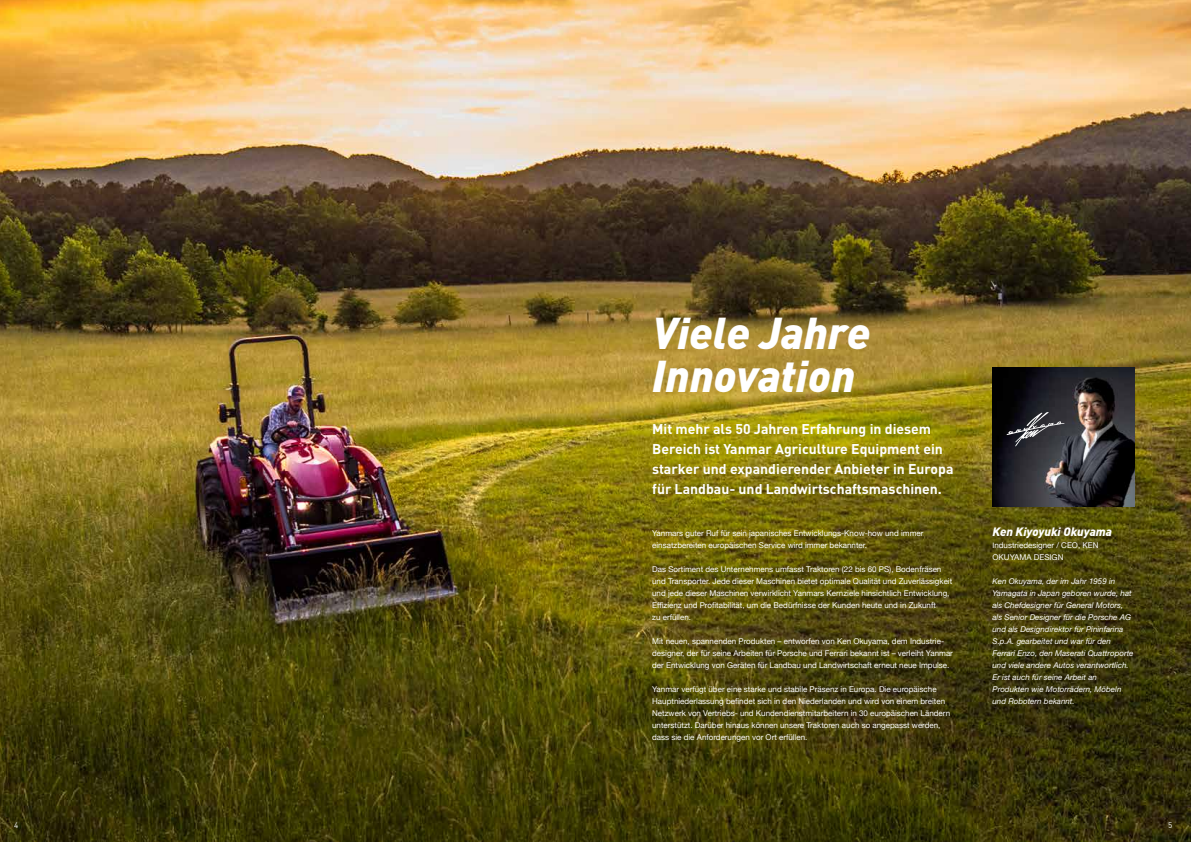
<style>
.page{position:relative;width:1191px;height:842px;background:#fff}
.page>*{position:absolute;margin:0;border:0;box-sizing:border-box;transform-origin:0 0}
.t1{font:italic 900 44px/43px "DIN";color:#fff}
.t2{font:700 14px/20px "DIN Pro";color:#fff}
.t3{font:italic 900 12px "DIN";color:#fff}
.t4{font:8px/12px "Helvetica Neue";color:#fff}
.t5{font:italic 8px/12px "Helvetica Neue LT Std";color:#fff}
.t6{font:8px "DIN Pro";color:#fff}
.s1{font-size:7.5px}
</style>
<div class="page">
<img style="left:0;top:0;width:1191px;height:842px">
<img style="left:992px;top:368px;width:142px;height:139px">
<svg style="left:1006px;top:412px;width:58px;height:34px;background:#404046"></svg>
<h1 class="t1" style="left:652px;top:309px;width:220px">Viele Jahre<br>Innovation</h1>
<h2 class="t2" style="left:652px;top:418px;width:303px">Mit mehr als 50 Jahren Erfahrung in diesem Bereich ist Yanmar Agriculture Equipment ein starker und expandierender Anbieter in Europa für Landbau- und Landwirtschaftsmaschinen.</h2>
<p class="t4" style="left:652px;top:527px;width:273px">Yanmars guter Ruf für sein japanisches Entwicklungs-Know-how und immer einsatzbereiten europäischen Service wird immer bekannter.</p>
<p class="t4" style="left:652px;top:563px;width:301px">Das Sortiment des Unternehmens umfasst Traktoren (22 bis 60 PS), Bodenfräsen und Transporter. Jede dieser Maschinen bietet optimale Qualität und Zuverlässigkeit und jede dieser Maschinen verwirklicht Yanmars Kernziele hinsichtlich Entwicklung, Effizienz und Profitabilität, um die Bedürfnisse der Kunden heute und in Zukunft<br>zu erfüllen.</p>
<p class="t4" style="left:652px;top:635px;width:302px">Mit neuen, spannenden Produkten – entworfen von Ken Okuyama, dem Industrie&shy;designer, der für seine Arbeiten für Porsche und Ferrari bekannt ist – verleiht Yanmar der Entwicklung von Geräten für Landbau und Landwirtschaft erneut neue Impulse.</p>
<p class="t4" style="left:652px;top:683px;width:299px">Yanmar verfügt über eine starke und stabile Präsenz in Europa. Die europäische Hauptniederlassung befindet sich in den Niederlanden und wird von einem breiten Netzwerk von Vertriebs- und Kundendienstmitarbeitern in 30 europäischen Ländern unterstützt. Darüber hinaus können unsere Traktoren auch so angepasst werden, dass sie die Anforderungen vor Ort erfüllen.</p>
<h3 class="t3" style="left:992px;top:524px;width:121px">Ken Kiyoyuki Okuyama</h3>
<p class="t4" style="left:992px;top:539px;width:107px"><span class="s1">I</span>ndustriedesigner / CEO, KEN<br>OKUYAMA DESIGN</p>
<p class="t5" style="left:992px;top:575px;width:143px">Ken Okuyama, der im Jahr 1959 in Yamagata in Japan geboren wurde, hat als Chefdesigner für General Motors, als Senior Designer für die Porsche AG und als Designdirektor für Pininfarina S.p.A. gearbeitet und war für den Ferrari Enzo, den Maserati Quattroporte und viele andere Autos verantwortlich.<br>Er ist auch für seine Arbeit an Produkten wie Motorrädern, Möbeln und Robotern bekannt.</p>
<p class="t6" style="left:14px;top:820px;width:6px">4</p>
<p class="t6" style="left:1168px;top:820px;width:6px">5</p>
</div>
